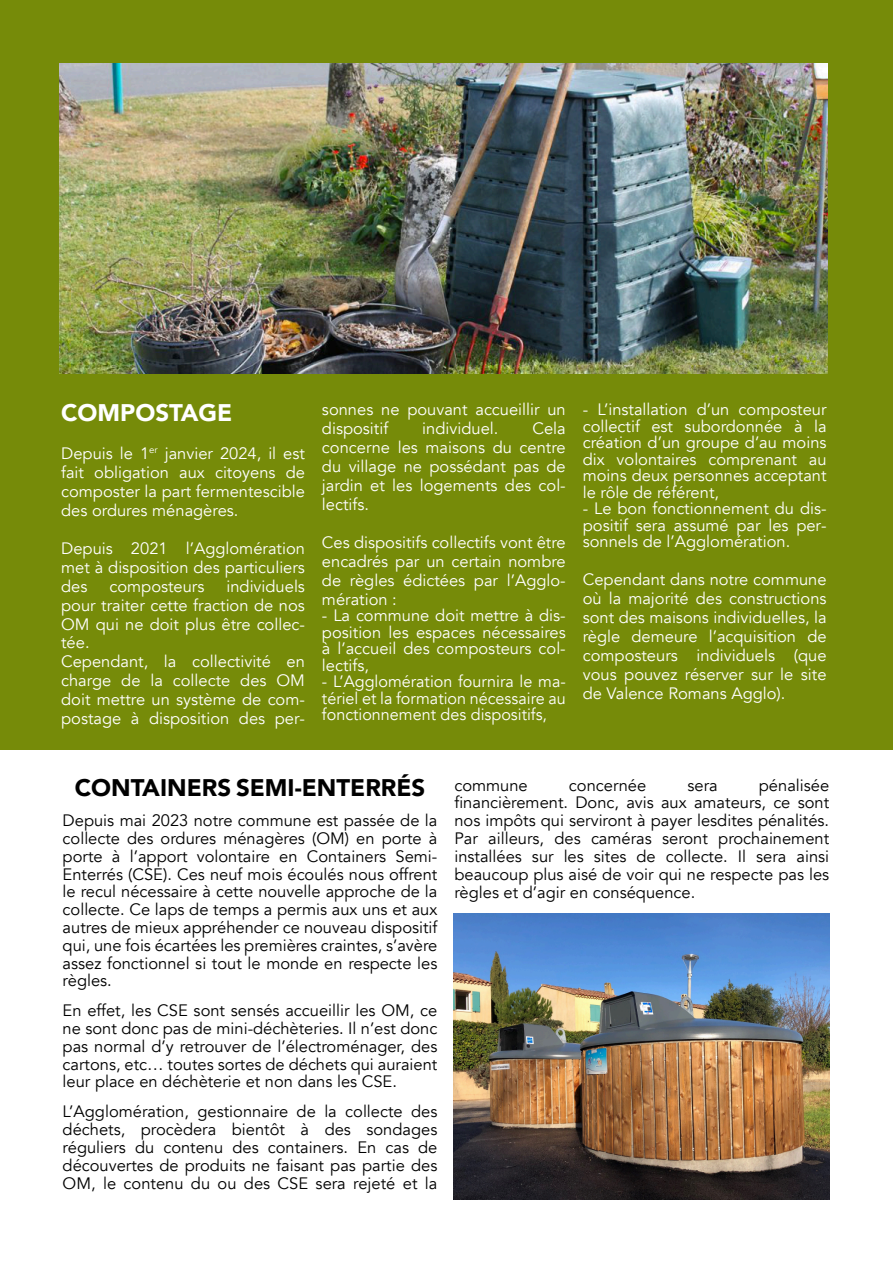
<style>
.page{position:relative;width:893px;height:1263px;background:#fff}
.page>*{position:absolute;margin:0;border:0;box-sizing:border-box;transform-origin:0 0}
.t1{font:900 24px "Avenir";color:#000}
.t2{font:900 24px "Avenir";color:#fff}
.t3{font:16.5px/18.9px "Avenir";color:#fff;text-align:justify}
.t4{font:16.5px/17.9px "Avenir";color:#000;text-align:justify}
</style>
<div class="page">
<div style="left:0;top:0;width:893px;height:749px;background:#768b09"></div>
<img style="left:60px;top:64px;width:768px;height:309px">
<img style="left:454px;top:914px;width:375px;height:285px">
<h1 class="t2" style="left:61px;top:397px;width:173px">COMPOSTAGE</h1>
<p class="t3" style="left:61px;top:444px;width:245px">Depuis le 1<sup>er</sup> janvier 2024, il est fait obligation aux citoyens de composter la part fermentescible des ordures ménagères.</p>
<p class="t3" style="left:61px;top:539px;width:245px">Depuis 2021 l’Agglomération met à disposition des particuliers des</p>
<p class="t3" style="left:61px;top:576px;width:245px;text-align:left;text-indent:165px">individuels pour traiter cette fraction de nos<br>OM qui ne doit plus être collec&shy;tée.<br>Cependant, la collectivité en charge de la collecte des OM doit mettre un système de com&shy;postage à disposition des per-</p>
<p class="t3" style="left:109px;top:576px;width:97px">composteurs</p>
<p class="t3" style="left:322px;top:400px;width:245px">sonnes ne pouvant accueillir un dispositif</p>
<p class="t3" style="left:322px;top:419px;width:245px;text-indent:210px">Cela concerne les maisons du centre du village ne possédant pas de jardin et les logements des col&shy;lectifs.</p>
<p class="t3" style="left:322px;top:533px;width:245px">Ces dispositifs collectifs vont être encadrés par un certain nombre de règles édictées par l’Agglo&shy;mération :</p>
<p class="t3" style="left:322px;top:607px;width:245px;line-height:16.5px">- La commune doit mettre à dis&shy;position les espaces nécessaires à l’accueil des composteurs col&shy;lectifs,</p>
<p class="t3" style="left:322px;top:673px;width:245px;line-height:16.5px">- L’Agglomération fournira le ma&shy;tériel et la formation nécessaire au fonctionnement des dispositifs,</p>
<p class="t3" style="left:422px;top:419px;width:78px">individuel.</p>
<p class="t3" style="left:583px;top:401px;width:245px;line-height:16.5px">- L’installation d’un composteur collectif est subordonnée à la création d’un groupe d’au moins dix volontaires comprenant au moins deux personnes acceptant le rôle de référent,</p>
<p class="t3" style="left:583px;top:500px;width:245px;line-height:16.5px">- Le bon fonctionnement du dis&shy;positif sera assumé par les per&shy;sonnels de l’Agglomération.</p>
<p class="t3" style="left:583px;top:570px;width:245px">Cependant dans notre commune où la majorité des constructions sont des maisons individuelles, la règle demeure l’acquisition de composteurs individuels (que vous pouvez réserver sur le site de Valence Romans Agglo).</p>
<h1 class="t1" style="left:75px;top:772px;width:352px">CONTAINERS SEMI-ENTERRÉS</h1>
<p class="t4" style="left:63px;top:812px;width:376px">Depuis mai 2023 notre commune est passée de la collecte des ordures ménagères (OM) en porte à porte à l’apport volontaire en Containers Semi-Enterrés (CSE). Ces neuf mois écoulés nous offrent le recul nécessaire à cette nouvelle approche de la collecte. Ce laps de temps a permis aux uns et aux autres de mieux appréhender ce nouveau dispositif qui, une fois écartées les premières craintes, s’avère assez fonctionnel si tout le monde en respecte les règles.</p>
<p class="t4" style="left:63px;top:1002px;width:376px">En effet, les CSE sont sensés accueillir les OM, ce ne sont donc pas de mini-déchèteries. Il n’est donc pas normal d’y retrouver de l’électroménager, des cartons, etc… toutes sortes de déchets qui auraient leur place en déchèterie et non dans les CSE.</p>
<p class="t4" style="left:63px;top:1103px;width:376px">L’Agglomération, gestionnaire de la collecte des déchets, procèdera bientôt à des sondages réguliers du contenu des containers. En cas de découvertes de produits ne faisant pas partie des OM, le contenu du ou des CSE sera rejeté et la</p>
<p class="t4" style="left:454px;top:776px;width:376px;text-indent:304px">pénalisée financièrement. Donc, avis aux amateurs, ce sont nos impôts qui serviront à payer lesdites pénalités.<br>Par ailleurs, des caméras seront prochainement installées sur les sites de collecte. Il sera ainsi beaucoup plus aisé de voir qui ne respecte pas les règles et d’agir en conséquence.</p>
<p class="t4" style="left:454px;top:776px;width:75px">commune</p>
<p class="t4" style="left:569px;top:776px;width:79px">concernée</p>
<p class="t4" style="left:687px;top:776px;width:32px">sera</p>
</div>
